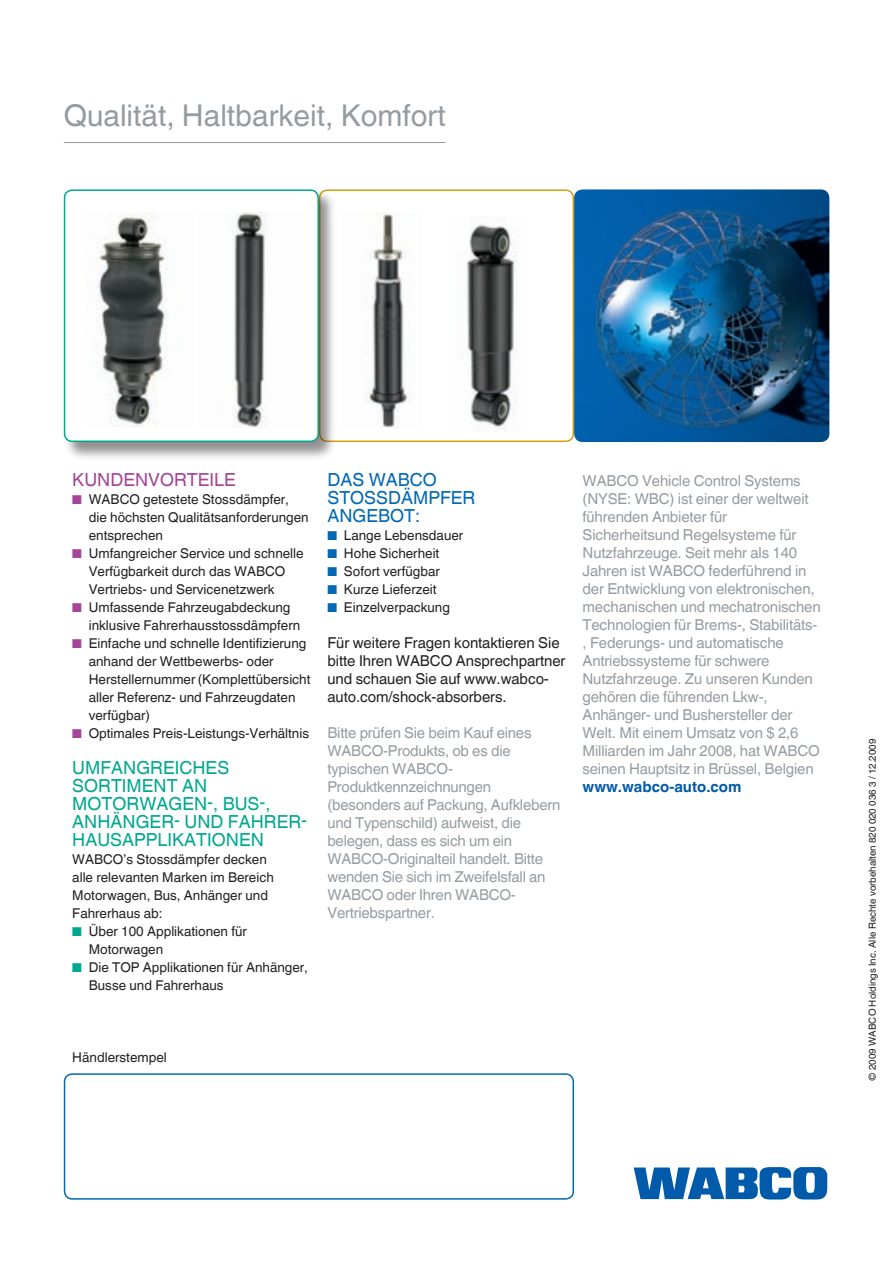
<style>
.page{position:relative;width:893px;height:1263px;background:#fff}
.page>*{position:absolute;margin:0;border:0;box-sizing:border-box;transform-origin:0 0}
.t1{font:30px "Helvetica Linotype";color:#959ca1}
.t2{font:18px/18px "Helvetica Linotype";color:#00a78f}
.t3{font:18px/18px "Helvetica Linotype";color:#0168b3}
.t4{font:18px "Helvetica Linotype";color:#a54499}
.t5{font:15px/18px "Helvetica Linotype";letter-spacing:-.01em;color:#959ca1}
.t6{font:15px/18px "Helvetica Linotype";letter-spacing:-.005em;color:#231f20}
.t7{font:700 15px "Helvetica Linotype";color:#015aaa}
.t8{font:13.5px/18px "Helvetica Linotype";color:#231f20}
.t9{font:9.75px "Helvetica Linotype";color:#231f20}
.s1{color:#a54499}
.s2{color:#00a78f}
.s3{color:#0168b3}
</style>
<div class="page">
<img style="left:574px;top:189px;width:255px;height:253px;border-radius:9px">
<svg style="left:634px;top:1167px;width:193px;height:32px"></svg>
<div style="left:319px;top:189px;width:255px;height:253px;border:2px solid #d49f0c;border-radius:8px"></div>
<div style="left:62px;top:188px;width:277px;height:272px;background:#231f20;opacity:.5"></div>
<div style="left:65px;top:190px;width:253px;height:251px;background:#fff;border-radius:8px"></div>
<div style="left:64px;top:189px;width:255px;height:253px;border:2px solid #00a78f;border-radius:8px"></div>
<div style="left:64px;top:1073px;width:510px;height:126px;border:2px solid #0168b3;border-radius:8px"></div>
<img style="left:365px;top:212px;width:44px;height:216px">
<img style="left:460px;top:219px;width:58px;height:213px">
<img style="left:96px;top:212px;width:72px;height:216px">
<img style="left:232px;top:212px;width:36px;height:216px">
<hr style="left:64px;top:142px;width:382px;height:1px;background:#959ca1">
<h1 class="t1" style="left:64px;top:98px;width:383px">Qualität, Haltbarkeit, Komfort</h1>
<p class="t4" style="left:72px;top:469px;width:25px">Kundenvorteile</p>
<p class="t8" style="left:89px;top:490px;width:221px;text-indent:-17px"><span class="s1">■</span> WABCO getestete Stossdämpfer, die höchsten Qualitätsanforderungen entsprechen</p>
<p class="t8" style="left:89px;top:544px;width:216px;text-indent:-17px"><span class="s1">■</span> Umfangreicher Service und schnelle<br>Verfügbarkeit durch das WABCO<br>Vertriebs- und Servicenetzwerk</p>
<p class="t8" style="left:89px;top:598px;width:213px;text-indent:-17px"><span class="s1">■</span> Umfassende Fahrzeugabdeckung inklusive Fahrerhausstossdämpfern</p>
<p class="t8" style="left:89px;top:634px;width:223px;text-indent:-17px"><span class="s1">■</span> Einfache und schnelle Identifizierung anhand der Wettbewerbs- oder<br>Herstellernummer (Komplettübersicht aller Referenz- und Fahrzeugdaten verfügbar)</p>
<p class="t8" style="left:72px;top:724px;width:238px"><span class="s1">■</span> Optimales Preis-Leistungs-Verhältnis</p>
<p class="t2" style="left:72px;top:759px;width:26px">Umfan</p>
<p class="t2" style="left:136px;top:759px;width:25px">greiches</p>
<p class="t2" style="left:72px;top:777px;width:236px">Sortimentan<br>Motorwagen-, Bus-,<br>Anhänger- und Fahrer&shy;hausapplikationen</p>
<p class="t8" style="left:72px;top:850px;width:203px">WABCO’s Stossdämpfer decken alle relevanten Marken im Bereich<br>Motorwagen, Bus, Anhänger und<br>Fahrerhaus ab:</p>
<p class="t8" style="left:89px;top:922px;width:160px;text-indent:-17px"><span class="s2">■</span> Über 100 Applikationen für<br>Motorwagen</p>
<p class="t8" style="left:89px;top:958px;width:221px;text-indent:-17px"><span class="s2">■</span> Die TOP Applikationen für Anhänger,<br>Busse und Fahrerhaus</p>
<p class="t3" style="left:327px;top:471px;width:111px">Das WABCO<br>Stossdämpfer<br>Angebot</p>
<p class="t3" style="left:415px;top:507px;width:7px">:</p>
<p class="t8" style="left:327px;top:526px;width:137px"><span class="s3">■</span> Lange Lebensdauer</p>
<p class="t8" style="left:327px;top:544px;width:113px"><span class="s3">■</span> Hohe Sicherheit</p>
<p class="t8" style="left:327px;top:562px;width:114px"><span class="s3">■</span> Sofort verfügbar</p>
<p class="t8" style="left:327px;top:580px;width:111px"><span class="s3">■</span> Kurze Lieferzeit</p>
<p class="t8" style="left:327px;top:598px;width:124px"><span class="s3">■</span> Einzelverpackung</p>
<p class="t6" style="left:327px;top:634px;width:240px">Für weitere Fragen kontaktieren Sie bitte Ihren WABCO Ansprechpartner und schauen Sie auf www.wabco&shy;auto.com/shock-absorbers.</p>
<p class="t5" style="left:327px;top:724px;width:235px">Bitte prüfen Sie beim Kauf eines<br>WABCO-Produkts, ob es die typischen WABCO-<br>Produktkennzeichnungen (besonders auf Packung, Aufklebern und Typenschild) aufweist, die belegen, dass es sich um ein<br>WABCO-Originalteil handelt. Bitte wenden Sie sich im Zweifelsfall an<br>WABCO oder Ihren WABCO-<br>Vertriebspartner.</p>
<p class="t5" style="left:582px;top:472px;width:240px">WABCO Vehicle Control Systems (NYSE: WBC) ist einer der weltweit führenden Anbieter für<br>Sicherheitsund Regelsysteme für<br>Nutzfahrzeuge. Seit mehr als 140<br>Jahren ist WABCO federführend in der Entwicklung von elektronischen, mechanischen und mechatronischen<br>Technologien für Brems-, Stabilitäts-, Federungs- und automatische<br>Antriebssysteme für schwere<br>Nutzfahrzeuge. Zu unseren Kunden gehören die führenden Lkw-,<br>Anhänger- und Bushersteller der<br>Welt. Mit einem Umsatz von $ 2,6<br>Milliarden im Jahr 2008, hat WABCO seinen Hauptsitz in Brüssel, Belgien</p>
<p class="t7" style="left:583px;top:778px;width:160px">www.wabco-auto.com</p>
<p class="t8" style="left:72px;top:1048px;width:96px">Händlerstempel</p>
<p class="t9" style="left:867px;top:1081px;width:343px;rotate:-90deg">© 2009 WABCO Holdings Inc. Alle Rechte vorbehalten 820 020 036 3 / 12.2009</p>
</div>
